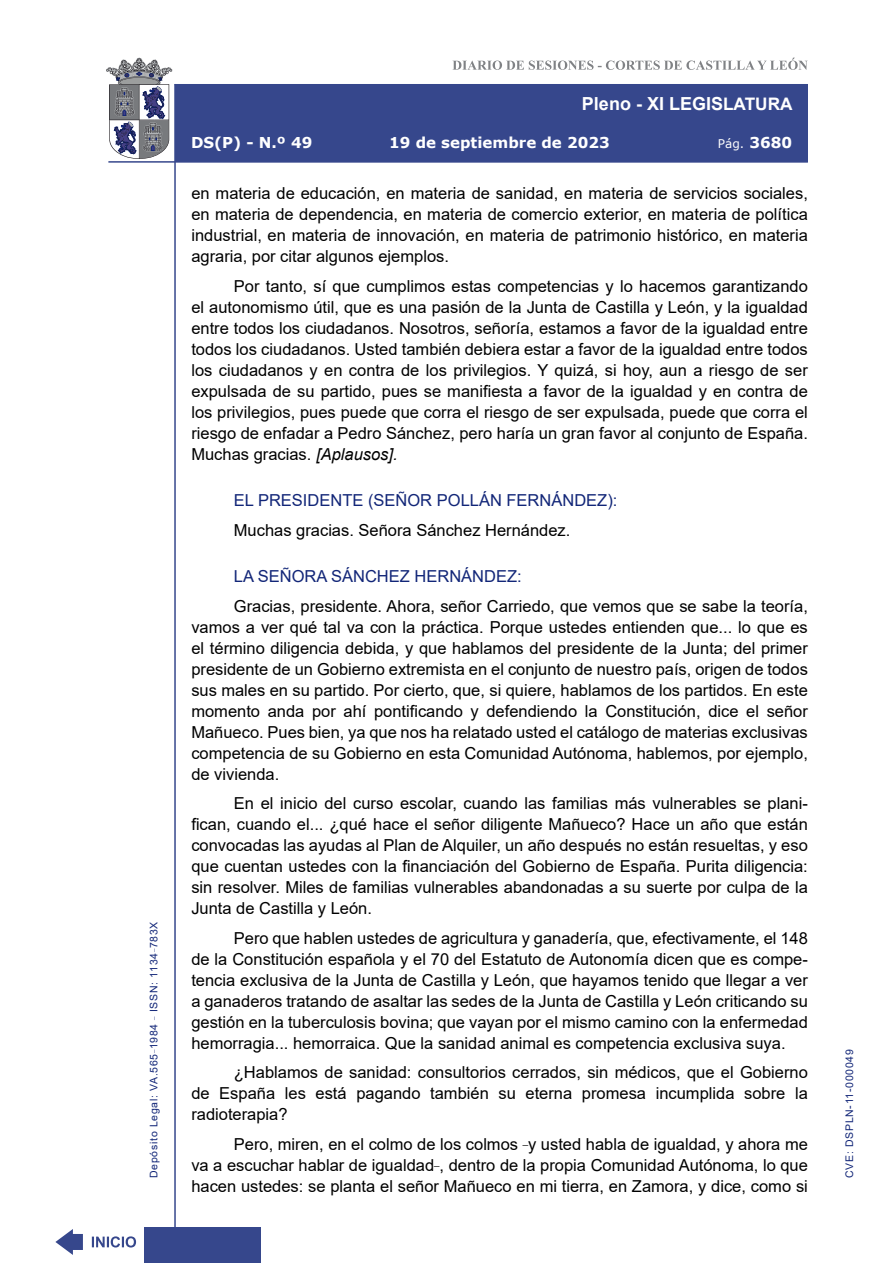
<style>
.page{position:relative;width:893px;height:1263px;background:#fff}
.page>*{position:absolute;margin:0;border:0;box-sizing:border-box;transform-origin:0 0}
.t1{font:700 18px "Arial";color:#fff}
.t2{font:16.5px/21px "Arial";color:#000;text-align:justify}
.Orador{font:16.5px "Arial";color:#122678}
.t3{font:700 15px "Verdana";color:#fff}
.t4{font:12px "Verdana";color:#fff}
.t5{font:10.5px "Arial";letter-spacing:.065em;color:#122678}
.s1{font-size:17.25px}
.s2{font-weight:700;font-size:15px}
.s3{font-style:italic}
</style>
<div class="page">
<svg style="left:452px;top:58px;width:356px;height:12px"></svg>
<hr style="left:174px;top:84px;width:2px;height:1179px;background:#36478c">
<div style="left:144px;top:1227px;width:117px;height:36px;background:#36478c"></div>
<div style="left:175px;top:84px;width:633px;height:78px;background:#36478c"></div>
<hr style="left:108px;top:161px;width:700px;height:2px;background:#36478c">
<svg style="left:92px;top:1236px;width:44px;height:11px"></svg>
<svg style="left:55px;top:1229px;width:28px;height:26px"></svg>
<svg style="left:106px;top:58px;width:66px;height:101px"></svg>
<p class="t5" style="left:146px;top:1178px;width:258px;rotate:-90deg">Depósito Legal: VA.565<sup>_</sup>1984 <sup>_</sup> ISSN: 1134<sup>_</sup>783X</p>
<p class="t1" style="left:582px;top:91px;width:212px">Pleno - XI LEGIS<span class="s1">LATURA</span></p>
<p class="t3" style="left:191px;top:132px;width:123px">DS(P) - N.º 49</p>
<p class="t3" style="left:389px;top:132px;width:222px">19 de septiembre de 2023</p>
<p class="t4" style="left:718px;top:135px;width:76px">Pág. <span class="s2">3680</span></p>
<p class="t2" style="left:191px;top:183px;width:618px">en materia de educación, en materia de sanidad, en materia de servicios sociales, en materia de dependencia, en materia de comercio exterior, en materia de política industrial, en materia de innovación, en materia de patrimonio histórico, en materia agraria, por citar algunos ejemplos.</p>
<p class="t2" style="left:191px;top:275px;width:618px;text-indent:43px">Por tanto, sí que cumplimos estas competencias y lo hacemos garantizando el autonomismo útil, que es una pasión de la Junta de Castilla y León, y la igualdad entre todos los ciudadanos. Nosotros, señoría, estamos a favor de la igualdad entre todos los ciudadanos. Usted también debiera estar a favor de la igualdad entre todos los ciudadanos y en contra de los privilegios. Y quizá, si hoy, aun a riesgo de ser expulsada de su partido, pues se manifiesta a favor de la igualdad y en contra de los privilegios, pues puede que corra el riesgo de ser expulsada, puede que corra el riesgo de enfadar a Pedro Sánchez, pero haría un gran favor al conjunto de España.<br>Muchas gracias. <span class="s3">[Aplausos].</span></p>
<p class="Orador" style="left:234px;top:489px;width:385px">EL PRESIDENTE (SEÑOR POLLÁN FERNÁNDEZ):</p>
<p class="t2" style="left:234px;top:519px;width:338px">Muchas gracias. Señora Sánchez Hernández.</p>
<p class="Orador" style="left:234px;top:565px;width:289px">LA SEÑORA SÁNCHEZ HERNÁNDEZ:</p>
<p class="t2" style="left:191px;top:595px;width:618px;text-indent:43px">Gracias, presidente. Ahora, señor Carriedo, que vemos que se sabe la teoría, vamos a ver qué tal va con la práctica. Porque ustedes entienden que... lo que es el término diligencia debida, y que hablamos del presidente de la Junta; del primer presidente de un Gobierno extremista en el conjunto de nuestro país, origen de todos sus males en su partido. Por cierto, que, si quiere, hablamos de los partidos. En este momento anda por ahí pontificando y defendiendo la Constitución, dice el señor Mañueco. Pues bien, ya que nos ha relatado usted el catálogo de materias exclusivas competencia de su Gobierno en esta Comunidad Autónoma, hablemos, por ejemplo, de vivienda.</p>
<p class="t2" style="left:191px;top:793px;width:618px;text-indent:43px">En el inicio del curso escolar, cuando las familias más vulnerables se plani&shy;fican, cuando el... ¿qué hace el señor diligente Mañueco? Hace un año que están convocadas las ayudas al Plan de Alquiler, un año después no están resueltas, y eso que cuentan ustedes con la financiación del Gobierno de España. Purita diligencia: sin resolver. Miles de familias vulnerables abandonadas a su suerte por culpa de la Junta de Castilla y León.</p>
<p class="t2" style="left:191px;top:927px;width:618px;text-indent:43px">Pero que hablen ustedes de agricultura y ganadería, que, efectivamente, el 148 de la Constitución española y el 70 del Estatuto de Autonomía dicen que es compe&shy;tencia exclusiva de la Junta de Castilla y León, que hayamos tenido que llegar a ver a ganaderos tratando de asaltar las sedes de la Junta de Castilla y León criticando su gestión en la tuberculosis bovina; que vayan por el mismo camino con la enfermedad hemorragia... hemorraica. Que la sanidad animal es competencia exclusiva suya.</p>
<p class="t2" style="left:191px;top:1062px;width:618px;text-indent:43px">¿Hablamos de sanidad: consultorios cerrados, sin médicos, que el Gobierno de España les está pagando también su eterna promesa incumplida sobre la radioterapia?</p>
<p class="t2" style="left:191px;top:1133px;width:618px;text-indent:43px">Pero, miren, en el colmo de los colmos <sup>_</sup>y usted habla de igualdad, y ahora me va a escuchar hablar de igualdad<sup>_</sup>, dentro de la propia Comunidad Autónoma, lo que hacen ustedes: se planta el señor Mañueco en mi tierra, en Zamora, y dice, como si</p>
<p class="t5" style="left:842px;top:1178px;width:130px;rotate:-90deg">CVE: DSPLN-11-000049</p>
</div>
